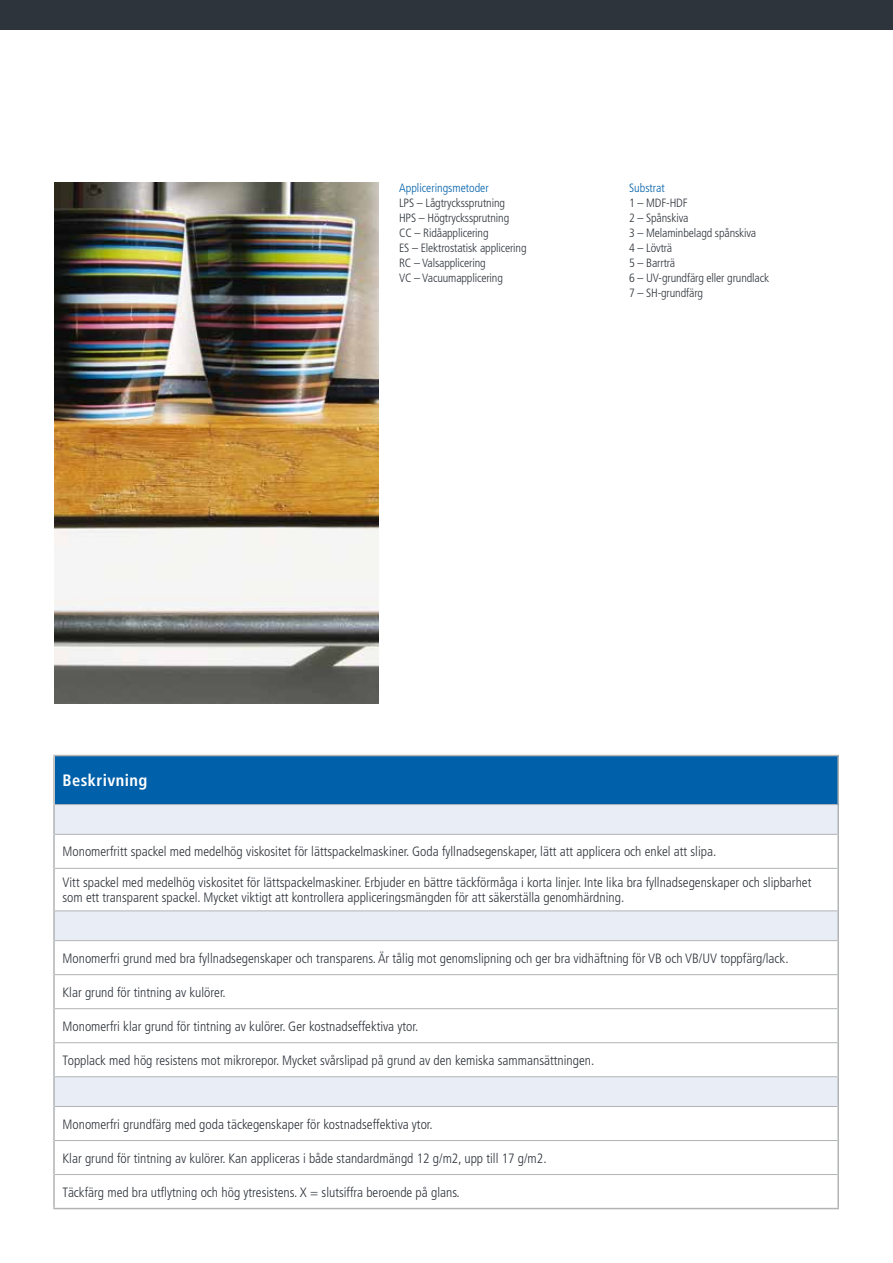
<style>
.page{position:relative;width:893px;height:1263px;background:#fff}
.page>*{position:absolute;margin:0;border:0;box-sizing:border-box;transform-origin:0 0}
.t1{font:700 condensed 16.5px "Frutiger LT Std";letter-spacing:.025em;color:#fff}
.t2{font:300 condensed 13.5px/15px "Frutiger LT Std";color:#2e343b}
.t3{font:300 condensed 12px/15px "Frutiger LT Std";letter-spacing:-.01em;color:#2e343b}
.t4{font:300 condensed 12px "Frutiger LT Std";color:#0060a9}
</style>
<div class="page">
<img style="left:54px;top:183px;width:325px;height:521px">
<div style="left:0;top:0;width:893px;height:30px;background:#2e343b"></div>
<div style="left:54px;top:755px;width:784px;height:49px;background:#0060a9"></div>
<div style="left:55px;top:805px;width:782px;height:29px;background:#e9edf6"></div>
<svg style="left:55px;top:867px;width:782px;height:341px"></svg>
<hr style="left:53px;top:755px;width:786px;height:1px;background:#b1b3b4">
<hr style="left:55px;top:804px;width:782px;height:1px;background:#b1b3b4">
<hr style="left:55px;top:834px;width:782px;height:1px;background:#b1b3b4">
<hr style="left:55px;top:868px;width:782px;height:1px;background:#b1b3b4">
<hr style="left:55px;top:911px;width:782px;height:1px;background:#b1b3b4">
<hr style="left:55px;top:940px;width:782px;height:1px;background:#b1b3b4">
<hr style="left:55px;top:974px;width:782px;height:1px;background:#b1b3b4">
<hr style="left:55px;top:1008px;width:782px;height:1px;background:#b1b3b4">
<hr style="left:55px;top:1042px;width:782px;height:1px;background:#b1b3b4">
<hr style="left:55px;top:1076px;width:782px;height:1px;background:#b1b3b4">
<hr style="left:55px;top:1106px;width:782px;height:1px;background:#b1b3b4">
<hr style="left:55px;top:1140px;width:782px;height:1px;background:#b1b3b4">
<hr style="left:55px;top:1174px;width:782px;height:1px;background:#b1b3b4">
<hr style="left:837px;top:756px;width:2px;height:48px;background:#b1b3b4">
<hr style="left:837px;top:804px;width:2px;height:30px;background:#b1b3b4">
<hr style="left:837px;top:834px;width:2px;height:34px;background:#b1b3b4">
<hr style="left:837px;top:868px;width:2px;height:43px;background:#b1b3b4">
<hr style="left:837px;top:911px;width:2px;height:30px;background:#b1b3b4">
<hr style="left:837px;top:941px;width:2px;height:34px;background:#b1b3b4">
<hr style="left:837px;top:975px;width:2px;height:34px;background:#b1b3b4">
<hr style="left:837px;top:1009px;width:2px;height:34px;background:#b1b3b4">
<hr style="left:837px;top:1043px;width:2px;height:34px;background:#b1b3b4">
<hr style="left:837px;top:1077px;width:2px;height:29px;background:#b1b3b4">
<hr style="left:837px;top:1106px;width:2px;height:34px;background:#b1b3b4">
<hr style="left:837px;top:1140px;width:2px;height:34px;background:#b1b3b4">
<hr style="left:837px;top:1174px;width:2px;height:34px;background:#b1b3b4">
<hr style="left:53px;top:1208px;width:786px;height:1px;background:#b1b3b4">
<hr style="left:53px;top:756px;width:2px;height:48px;background:#b1b3b4">
<hr style="left:53px;top:804px;width:2px;height:30px;background:#b1b3b4">
<hr style="left:53px;top:834px;width:2px;height:34px;background:#b1b3b4">
<hr style="left:53px;top:868px;width:2px;height:43px;background:#b1b3b4">
<hr style="left:53px;top:911px;width:2px;height:30px;background:#b1b3b4">
<hr style="left:53px;top:941px;width:2px;height:34px;background:#b1b3b4">
<hr style="left:53px;top:975px;width:2px;height:34px;background:#b1b3b4">
<hr style="left:53px;top:1009px;width:2px;height:34px;background:#b1b3b4">
<hr style="left:53px;top:1043px;width:2px;height:34px;background:#b1b3b4">
<hr style="left:53px;top:1077px;width:2px;height:29px;background:#b1b3b4">
<hr style="left:53px;top:1106px;width:2px;height:34px;background:#b1b3b4">
<hr style="left:53px;top:1140px;width:2px;height:34px;background:#b1b3b4">
<hr style="left:53px;top:1174px;width:2px;height:34px;background:#b1b3b4">
<p class="t1" style="left:63px;top:771px;width:86px">Beskrivning</p>
<p class="t4" style="left:399px;top:181px;width:91px">Appliceringsmetoder</p>
<p class="t3" style="left:399px;top:195px;width:129px">LPS – Lågtryckssprutning<br>HPS – Högtryckssprutning<br>CC – Ridåapplicering<br>ES – Elektrostatisk applicering<br>RC – Valsapplicering<br>VC – Vacuumapplicering</p>
<p class="t4" style="left:629px;top:181px;width:37px">Substrat</p>
<p class="t3" style="left:629px;top:195px;width:142px">1 – MDF-HDF<br>2 – Spånskiva<br>3 – Melaminbelagd spånskiva<br>4 – Lövträ<br>5 – Barrträ<br>6 – UV-grundfärg eller grundlack<br>7 – SH-grundfärg</p>
<p class="t2" style="left:63px;top:844px;width:655px">Monomerfritt spackel med medelhög viskositet för lättspackelmaskiner. Goda fyllnadsegenskaper, lätt att applicera och enkel att slipa.</p>
<p class="t2" style="left:63px;top:875px;width:750px">Vitt spackel med medelhög viskositet för lättspackelmaskiner. Erbjuder en bättre täckförmåga i korta linjer. Inte lika bra fyllnadsegenskaper och slipbarhet som ett transparent spackel. Mycket viktigt att kontrollera appliceringsmängden för att säkerställa genomhärdning.</p>
<p class="t2" style="left:63px;top:951px;width:728px">Monomerfri grund med bra fyllnadsegenskaper och transparens. Är tålig mot genomslipning och ger bra vidhäftning för VB och VB/UV toppfärg/lack.</p>
<p class="t2" style="left:63px;top:985px;width:165px">Klar grund för tintning av kulörer.</p>
<p class="t2" style="left:63px;top:1019px;width:357px">Monomerfri klar grund för tintning av kulörer. Ger kostnadseffektiva ytor.</p>
<p class="t2" style="left:63px;top:1053px;width:533px">Topplack med hög resistens mot mikrorepor. Mycket svårslipad på grund av den kemiska sammansättningen.</p>
<p class="t2" style="left:63px;top:1116px;width:372px">Monomerfri grundfärg med goda täckegenskaper för kostnadseffektiva ytor.</p>
<p class="t2" style="left:63px;top:1150px;width:486px">Klar grund för tintning av kulörer. Kan appliceras i både standardmängd 12 g/m2, upp till 17 g/m2.</p>
<p class="t2" style="left:63px;top:1184px;width:399px">Täckfärg med bra utflytning och hög ytresistens. X = slutsiffra beroende på glans.</p>
</div>
